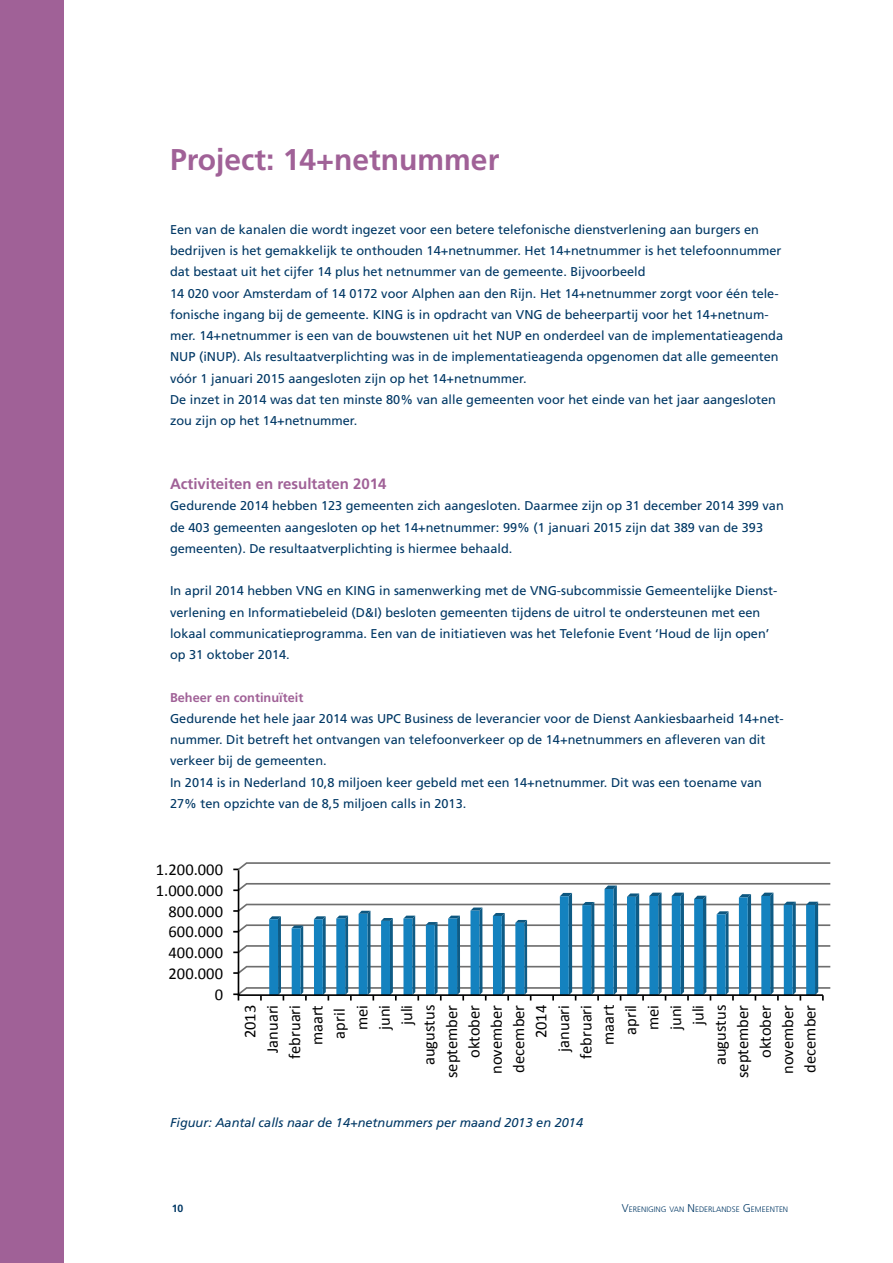
<style>
.page{position:relative;width:893px;height:1263px;background:#fff}
.page>*{position:absolute;margin:0;border:0;box-sizing:border-box;transform-origin:0 0}
._001_Hoofdstukkop{font:700 30px "Frutiger LT Std";color:#a06197}
.t1{font:16.5px/22.4px "Calibri";color:#000;text-align:right}
._003_Tussenkop_1___1{font:700 15px "Frutiger LT Std";color:#a06197}
._004_Broodtekst___8{font:12.75px/21.3px "Frutiger LT Std";color:#003865}
._004_Broodtekst___8-2{font:italic 12.75px "Frutiger LT Std";color:#003865}
._003_Tussenkop_2___8{font:700 12.75px "Frutiger LT Std";color:#a06197}
.t2{font:700 10.5px "Frutiger LT Std";color:#003865}
.t3{font:300 7.8px "Frutiger LT Std";color:#003865}
.s1{font-size:11.25px}
</style>
<div class="page">
<div style="left:0;top:0;width:64px;height:1263px;background:#a06197"></div>
<svg style="left:233px;top:862px;width:598px;height:10px"></svg>
<svg style="left:233px;top:882px;width:598px;height:118px"></svg>
<p class="_001_Hoofdstukkop" style="left:170px;top:142px;width:331px">Project: 14+netnummer</p>
<p class="_004_Broodtekst___8" style="left:170px;top:219px;width:613px">Een van de kanalen die wordt ingezet voor een betere telefonische dienstverlening aan burgers en bedrijven is het gemakkelijk te onthouden 14+netnummer. Het 14+netnummer is het telefoonnummer dat bestaat uit het cijfer 14 plus het netnummer van de gemeente. Bijvoorbeeld</p>
<p class="_004_Broodtekst___8" style="left:170px;top:283px;width:614px">14 020 voor Amsterdam of 14 0172 voor Alphen aan den Rijn. Het 14+netnummer zorgt voor één tele&shy;fonische ingang bij de gemeente. KING is in opdracht van VNG de beheerpartij voor het 14+netnum&shy;mer. 14+netnummer is een van de bouwstenen uit het NUP en onderdeel van de implementatieagenda NUP (iNUP). Als resultaatverplichting was in de implementatieagenda opgenomen dat alle gemeenten vóór 1 januari 2015 aangesloten zijn op het 14+netnummer.</p>
<p class="_004_Broodtekst___8" style="left:170px;top:389px;width:607px">De inzet in 2014 was dat ten minste 80% van alle gemeenten voor het einde van het jaar aangesloten zou zijn op het 14+netnummer.</p>
<p class="_003_Tussenkop_1___1" style="left:170px;top:475px;width:218px">Activiteiten en resultaten 2014</p>
<p class="_004_Broodtekst___8" style="left:170px;top:495px;width:615px">Gedurende 2014 hebben 123 gemeenten zich aangesloten. Daarmee zijn op 31 december 2014 399 van de 403 gemeenten aangesloten op het 14+netnummer: 99% (1 januari 2015 zijn dat 389 van de 393 gemeenten). De resultaatverplichting is hiermee behaald.</p>
<p class="_004_Broodtekst___8" style="left:170px;top:580px;width:609px">In april 2014 hebben VNG en KING in samenwerking met de VNG-subcommissie Gemeentelijke Dienst&shy;verlening en Informatiebeleid (D&amp;I) besloten gemeenten tijdens de uitrol te ondersteunen met een lokaal communicatieprogramma. Een van de initiatieven was het Telefonie Event ‘Houd de lijn open’ op 31 oktober 2014.</p>
<p class="_003_Tussenkop_2___8" style="left:170px;top:690px;width:135px">Beheer en continuïteit</p>
<p class="_004_Broodtekst___8" style="left:170px;top:708px;width:615px">Gedurende het hele jaar 2014 was UPC Business de leverancier voor de Dienst Aankiesbaarheid 14+net&shy;nummer. Dit betreft het ontvangen van telefoonverkeer op de 14+netnummers en afleveren van dit verkeer bij de gemeenten.</p>
<p class="_004_Broodtekst___8" style="left:170px;top:772px;width:593px">In 2014 is in Nederland 10,8 miljoen keer gebeld met een 14+netnummer. Dit was een toename van<br>27% ten opzichte van de 8,5 miljoen calls in 2013.</p>
<p class="t1" style="left:156px;top:858px;width:69px">1.200.000</p>
<p class="t1" style="left:156px;top:879px;width:69px">1.000.000</p>
<p class="t1" style="left:168px;top:900px;width:56px">800.000</p>
<p class="t1" style="left:168px;top:921px;width:56px">600.000</p>
<p class="t1" style="left:168px;top:942px;width:56px">400.000</p>
<p class="t1" style="left:168px;top:962px;width:56px">200.000</p>
<p class="t1" style="left:215px;top:983px;width:10px">0</p>
<p class="t1" style="left:239px;top:1078px;width:75px;rotate:-90deg">2013<br>Januari februari maart april<br>mei<br>juni<br>juli augustus september oktober november december<br>2014 januari februari maart april<br>mei<br>juni<br>juli augustus september oktober november december</p>
<p class="_004_Broodtekst___8-2" style="left:170px;top:1115px;width:414px">Figuur: Aantal calls naar de 14+netnummers per maand 2013 en 2014</p>
<p class="t2" style="left:172px;top:1202px;width:13px">10</p>
<p class="t3" style="left:622px;top:1205px;width:168px"><span class="s1">V</span>ERENIGING VAN <span class="s1">N</span> EDERLANDSE <span class="s1">G</span> EMEENTEN</p>
</div>
